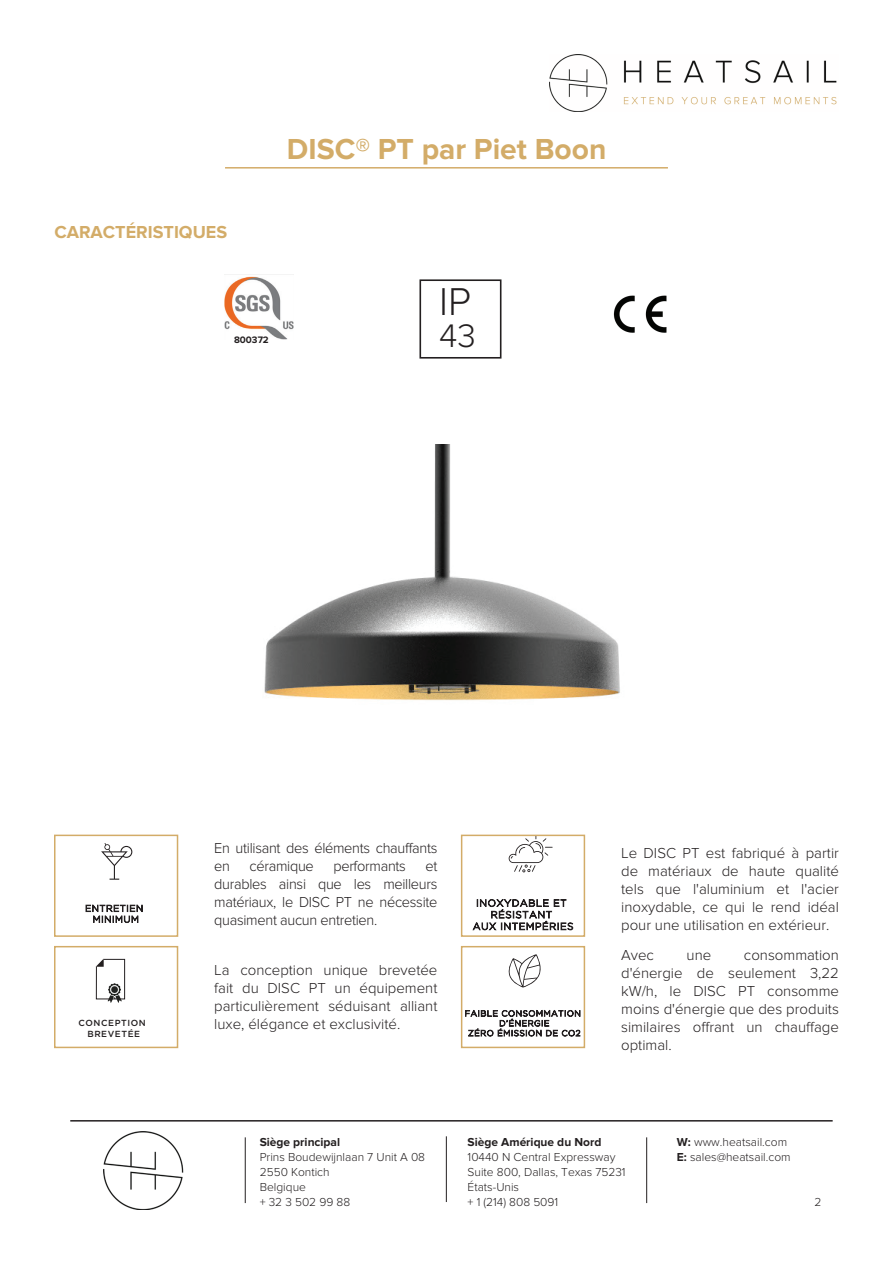
<style>
.page{position:relative;width:893px;height:1263px;background:#fff}
.page>*{position:absolute;margin:0;border:0;box-sizing:border-box;transform-origin:0 0}
.t1{font:300 40.2px "Proxima Nova";color:#231f20}
.t2{font:300 33.75px "Proxima Nova";color:#231f20}
.t3{font:700 30px "Proxima Nova";color:#d3ac68}
.t4{font:700 18px "Proxima Nova";color:#d3ac68}
.t5{font:300 15px/18px "Proxima Nova";color:#231f20;text-align:justify}
.t6{font:300 15px/18px "Proxima Nova";letter-spacing:-.02em;color:#231f20}
.t7{font:300 12px/15px "Proxima Nova";color:#231f20}
.t8{font:700 12px "Proxima Nova";color:#231f20}
.t9{font:700 9.75px "Proxima Nova";color:#231f20}
.t10{font:500 8.85px/10.6px "Gotham";letter-spacing:.065em;color:#231f20;text-align:center}
.s1{font-weight:700}
</style>
<div class="page">
<img style="left:103px;top:1131px;width:81px;height:78px">
<hr style="left:646px;top:1137px;width:1px;height:66px;background:#231f20">
<hr style="left:446px;top:1136px;width:1px;height:66px;background:#231f20">
<hr style="left:245px;top:1137px;width:1px;height:66px;background:#231f20">
<img style="left:550px;top:54px;width:287px;height:57px">
<hr style="left:225px;top:167px;width:443px;height:2px;background:#d3ac68">
<img style="left:613px;top:295px;width:54px;height:38px">
<div style="left:419px;top:279px;width:82px;height:80px;border:2px solid #231f20"></div>
<hr style="left:70px;top:1120px;width:763px;height:1px;background:#231f20">
<img style="left:224px;top:276px;width:69px;height:64px">
<img style="left:264px;top:445px;width:356px;height:255px">
<svg style="left:472px;top:899px;width:101px;height:32px"></svg>
<svg style="left:509px;top:838px;width:44px;height:34px"></svg>
<div style="left:461px;top:835px;width:124px;height:102px;border:2px solid #d3ac68"></div>
<svg style="left:465px;top:1010px;width:116px;height:27px"></svg>
<svg style="left:508px;top:954px;width:33px;height:33px"></svg>
<div style="left:461px;top:946px;width:124px;height:102px;border:2px solid #d3ac68"></div>
<svg style="left:85px;top:904px;width:58px;height:19px"></svg>
<svg style="left:101px;top:843px;width:31px;height:37px"></svg>
<div style="left:54px;top:835px;width:124px;height:102px;border:2px solid #d3ac68"></div>
<svg style="left:95px;top:958px;width:31px;height:45px"></svg>
<div style="left:54px;top:946px;width:124px;height:102px;border:2px solid #d3ac68"></div>
<h3 class="t3" style="left:287px;top:131px;width:321px">DISC® PT par Piet Boon</h3>
<p class="t4" style="left:54px;top:221px;width:174px">CARACTÉRISTIQUES</p>
<p class="t9" style="left:234px;top:334px;width:36px">800372</p>
<h1 class="t1" style="left:439px;top:278px;width:33px">IP</h1>
<h2 class="t2" style="left:439px;top:316px;width:38px">43</h2>
<p class="t10" style="left:78px;top:1018px;width:69px">CONCEPTION<br>BREVETÉE</p>
<p class="t6" style="left:214px;top:839px;width:225px">En utilisant des éléments chauffants en</p>
<p class="t6" style="left:250px;top:857px;width:66px">céramique</p>
<p class="t6" style="left:333px;top:857px;width:74px">performants</p>
<p class="t5" style="left:214px;top:857px;width:225px;text-indent:211px">et durables ainsi que les meilleurs matériaux, le DISC PT ne nécessite quasiment aucun entretien.</p>
<p class="t5" style="left:214px;top:961px;width:225px">La conception unique brevetée fait du DISC PT un équipement particulièrement séduisant alliant luxe, élégance et exclusivité.</p>
<p class="t5" style="left:621px;top:844px;width:219px">Le DISC PT est fabriqué à partir de matériaux de haute qualité tels que l'aluminium et l'acier inoxydable, ce qui le rend idéal pour une utilisation en extérieur.</p>
<p class="t5" style="left:621px;top:946px;width:34px">Avec</p>
<p class="t5" style="left:687px;top:946px;width:26px">une</p>
<p class="t5" style="left:621px;top:946px;width:219px;text-indent:123px">consommation d'énergie de seulement 3,22 kW/h, le DISC PT consomme moins d'énergie que des produits similaires offrant un chauffage optimal.</p>
<p class="t8" style="left:260px;top:1135px;width:82px">Siège principal</p>
<p class="t7" style="left:260px;top:1149px;width:167px">Prins Boudewijnlaan 7 Unit A 08<br>2550 Kontich<br>Belgique<br>+ 32 3 502 99 88</p>
<p class="t8" style="left:468px;top:1135px;width:135px">Siège Amérique du Nord</p>
<p class="t7" style="left:468px;top:1149px;width:160px">10440 N Central Expressway<br>Suite 800, Dallas, Texas 75231<br>États-Unis<br>+ 1 (214) 808 5091</p>
<p class="t7" style="left:677px;top:1134px;width:115px"><span class="s1">W:</span> www.heatsail.com<br><span class="s1">E:</span> sales@heatsail.com</p>
<p class="t7" style="left:814px;top:1194px;width:8px">2</p>
</div>
